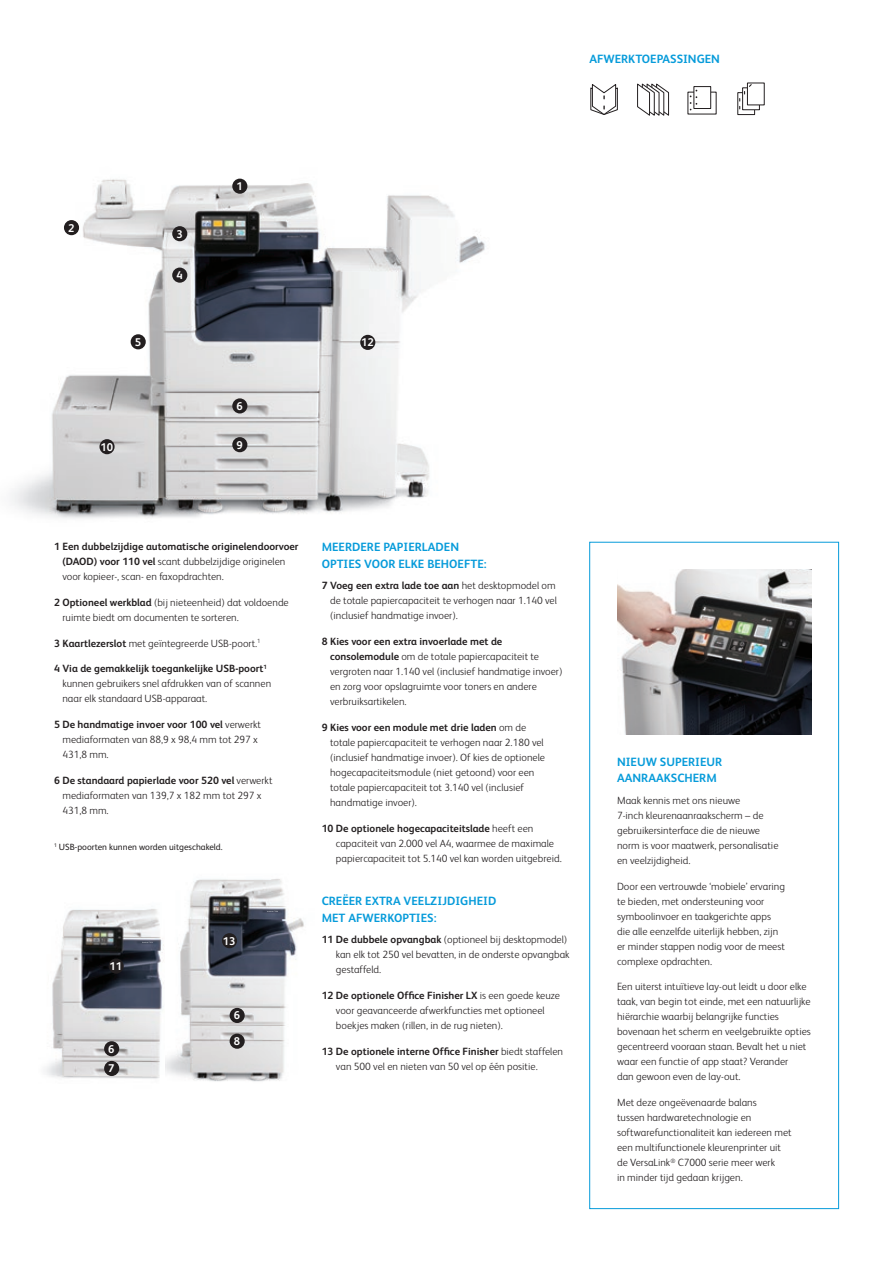
<style>
.page{position:relative;width:893px;height:1263px;background:#fff}
.page>*{position:absolute;margin:0;border:0;box-sizing:border-box;transform-origin:0 0}
.t1{font:700 12px/16.5px "Xerox Sans";color:#069bda}
.t2{font:700 11.25px "Xerox Sans";color:#fff}
.t3{font:300 10.5px/15px "Xerox Sans";color:#231f20}
.t4{font:700 10.5px/15px "Xerox Sans";color:#231f20}
.t5{font:9px "Xerox Sans";color:#231f20}
.s1{font-weight:300}
.s2{font-weight:700}
</style>
<div class="page">
<img style="left:165px;top:879px;width:139px;height:203px">
<div style="left:230px;top:1008px;width:15px;height:15px;background:#231f20;border-radius:50%"></div>
<div style="left:230px;top:1033px;width:15px;height:16px;background:#231f20;border-radius:50%"></div>
<div style="left:222px;top:933px;width:15px;height:15px;background:#231f20;border-radius:50%"></div>
<img style="left:11px;top:178px;width:475px;height:341px">
<div style="left:232px;top:179px;width:15px;height:15px;background:#231f20;border-radius:50%"></div>
<div style="left:64px;top:220px;width:15px;height:15px;background:#231f20;border-radius:50%"></div>
<div style="left:172px;top:226px;width:15px;height:15px;background:#231f20;border-radius:50%"></div>
<div style="left:172px;top:268px;width:15px;height:15px;background:#231f20;border-radius:50%"></div>
<div style="left:131px;top:334px;width:15px;height:15px;background:#231f20;border-radius:50%"></div>
<div style="left:232px;top:398px;width:15px;height:15px;background:#231f20;border-radius:50%"></div>
<div style="left:99px;top:439px;width:16px;height:15px;background:#231f20;border-radius:50%"></div>
<div style="left:232px;top:437px;width:15px;height:15px;background:#231f20;border-radius:50%"></div>
<div style="left:360px;top:335px;width:15px;height:15px;background:#231f20;border-radius:50%"></div>
<svg style="left:637px;top:83px;width:32px;height:33px"></svg>
<svg style="left:739px;top:109px;width:14px;height:2px"></svg>
<div style="left:737px;top:92px;width:18px;height:23px;border:1px solid #231f20"></div>
<div style="left:742px;top:87px;width:18px;height:23px;border:1px solid #231f20"></div>
<div style="left:747px;top:83px;width:17px;height:22px;background:#fff"></div>
<div style="left:747px;top:83px;width:18px;height:22px;border:1px solid #231f20"></div>
<svg style="left:739px;top:83px;width:14px;height:26px"></svg>
<svg style="left:590px;top:84px;width:28px;height:31px"></svg>
<svg style="left:689px;top:94px;width:23px;height:17px"></svg>
<div style="left:694px;top:87px;width:17px;height:21px;background:#fff"></div>
<div style="left:693px;top:86px;width:18px;height:23px;border:1px solid #231f20"></div>
<svg style="left:690px;top:90px;width:7px;height:20px"></svg>
<img style="left:45px;top:909px;width:119px;height:170px">
<div style="left:104px;top:1041px;width:15px;height:15px;background:#231f20;border-radius:50%"></div>
<div style="left:109px;top:958px;width:15px;height:16px;background:#231f20;border-radius:50%"></div>
<div style="left:104px;top:1061px;width:15px;height:15px;background:#231f20;border-radius:50%"></div>
<div style="left:589px;top:542px;width:250px;height:667px;border:1px solid #069bda"></div>
<img style="left:617px;top:570px;width:194px;height:165px">
<p class="t1" style="left:589px;top:50px;width:132px">AFWERKTOEPASSINGEN</p>
<p class="t2" style="left:68px;top:220px;width:8px">2</p>
<p class="t2" style="left:135px;top:334px;width:8px">5</p>
<p class="t2" style="left:176px;top:226px;width:8px">3</p>
<p class="t2" style="left:176px;top:267px;width:8px">4</p>
<p class="t2" style="left:236px;top:179px;width:8px">1</p>
<p class="t2" style="left:236px;top:398px;width:8px">6</p>
<p class="t2" style="left:100px;top:439px;width:14px">10</p>
<p class="t2" style="left:236px;top:437px;width:8px">9</p>
<p class="t2" style="left:361px;top:335px;width:14px">12</p>
<p class="t4" style="left:62px;top:538px;width:238px;text-indent:-8px">1 Een dubbelzijdige automatische originelendoorvoer (DAOD) voor 110 vel <span class="s1">scant dubbelzijdige originelen voor kopieer-, scan- en faxopdrachten.</span></p>
<p class="t3" style="left:62px;top:594px;width:228px;text-indent:-8px"><span class="s2">2 Optioneel werkblad</span> (bij nieteenheid) dat voldoende ruimte biedt om documenten te sorteren.</p>
<p class="t3" style="left:54px;top:635px;width:208px"><span class="s2">3 Kaartlezerslot</span> met geïntegreerde USB-poort.<sup>1</sup></p>
<p class="t3" style="left:62px;top:661px;width:210px;text-indent:-8px"><span class="s2">4 Via de gemakkelijk toegankelijke USB-poort</span><sup>1 </sup>kunnen gebruikers snel afdrukken van of scannen naar elk standaard USB-apparaat.</p>
<p class="t3" style="left:62px;top:716px;width:200px;text-indent:-8px"><span class="s2">5 De handmatige invoer voor 100 vel</span> verwerkt mediaformaten van 88,9 x 98,4 mm tot 297 x<br>431,8 mm.</p>
<p class="t3" style="left:62px;top:772px;width:212px;text-indent:-8px"><span class="s2">6 De standaard papierlade voor 520 vel</span> verwerkt mediaformaten van 139,7 x 182 mm tot 297 x<br>431,8 mm.</p>
<p class="t5" style="left:54px;top:841px;width:170px"><sup>1</sup> USB-poorten kunnen worden uitgeschakeld.</p>
<p class="t2" style="left:110px;top:958px;width:14px">11</p>
<p class="t2" style="left:108px;top:1041px;width:8px">6</p>
<p class="t2" style="left:108px;top:1061px;width:8px">7</p>
<p class="t2" style="left:223px;top:933px;width:14px">13</p>
<p class="t2" style="left:234px;top:1008px;width:8px">6</p>
<p class="t2" style="left:234px;top:1033px;width:8px">8</p>
<p class="t1" style="left:322px;top:538px;width:166px">MEERDERE PAPIERLADEN<br>OPTIES VOOR ELKE BEHOEFTE:</p>
<p class="t3" style="left:330px;top:577px;width:228px;text-indent:-8px"><span class="s2">7 Voeg een extra lade toe aan</span> het desktopmodel om de totale papiercapaciteit te verhogen naar 1.140 vel (inclusief handmatige invoer).</p>
<p class="t3" style="left:330px;top:633px;width:234px;text-indent:-8px"><span class="s2">8 Kies voor een extra invoerlade met de consolemodule</span> om de totale papiercapaciteit te vergroten naar 1.140 vel (inclusief handmatige invoer) en zorg voor opslagruimte voor toners en andere verbruiksartikelen.</p>
<p class="t3" style="left:330px;top:719px;width:217px;text-indent:-8px"><span class="s2">9 Kies voor een module met drie laden</span> om de totale papiercapaciteit te verhogen naar 2.180 vel (inclusief handmatige invoer). Of kies de optionele hogecapaciteitsmodule (niet getoond) voor een totale papiercapaciteit tot 3.140 vel (inclusief handmatige invoer).</p>
<p class="t3" style="left:336px;top:820px;width:227px;text-indent:-14px"><span class="s2">10 De optionele hogecapaciteitslade</span> heeft een capaciteit van 2.000 vel A4, waarmee de maximale papiercapaciteit tot 5.140 vel kan worden uitgebreid.</p>
<p class="t1" style="left:322px;top:892px;width:176px">CREËER EXTRA VEELZIJDIGHEID<br>MET AFWERKOPTIES:</p>
<p class="t3" style="left:336px;top:931px;width:235px;text-indent:-14px"><span class="s2">11 De dubbele opvangbak</span> (optioneel bij desktopmodel) kan elk tot 250 vel bevatten, in de onderste opvangbak gestaffeld.</p>
<p class="t3" style="left:336px;top:987px;width:226px;text-indent:-14px"><span class="s2">12 De optionele Office Finisher LX</span> is een goede keuze voor geavanceerde afwerkfuncties met optioneel boekjes maken (rillen, in de rug nieten).</p>
<p class="t3" style="left:336px;top:1043px;width:229px;text-indent:-14px"><span class="s2">13 De optionele interne Office Finisher</span> biedt staffelen van 500 vel en nieten van 50 vel op één positie.</p>
<p class="t1" style="left:617px;top:753px;width:107px">NIEUW SUPERIEUR<br>AANRAAKSCHERM</p>
<p class="t3" style="left:617px;top:792px;width:163px">Maak kennis met ons nieuwe<br>7-inch kleurenaanraakscherm – de gebruikersinterface die de nieuwe norm is voor maatwerk, personalisatie en veelzijdigheid.</p>
<p class="t3" style="left:617px;top:878px;width:169px">Door een vertrouwde ‘mobiele’ ervaring te bieden, met ondersteuning voor symboolinvoer en taakgerichte apps die alle eenzelfde uiterlijk hebben, zijn er minder stappen nodig voor de meest complexe opdrachten.</p>
<p class="t3" style="left:617px;top:979px;width:195px">Een uiterst intuïtieve lay-out leidt u door elke taak, van begin tot einde, met een natuurlijke hiërarchie waarbij belangrijke functies bovenaan het scherm en veelgebruikte opties gecentreerd vooraan staan. Bevalt het u niet waar een functie of app staat? Verander<br>dan gewoon even de lay-out.</p>
<p class="t3" style="left:617px;top:1095px;width:176px">Met deze ongeëvenaarde balans<br>tussen hardwaretechnologie en softwarefunctionaliteit kan iedereen met een multifunctionele kleurenprinter uit de VersaLink<sup>®</sup> C7000 serie meer werk<br>in minder tijd gedaan krijgen.</p>
</div>
